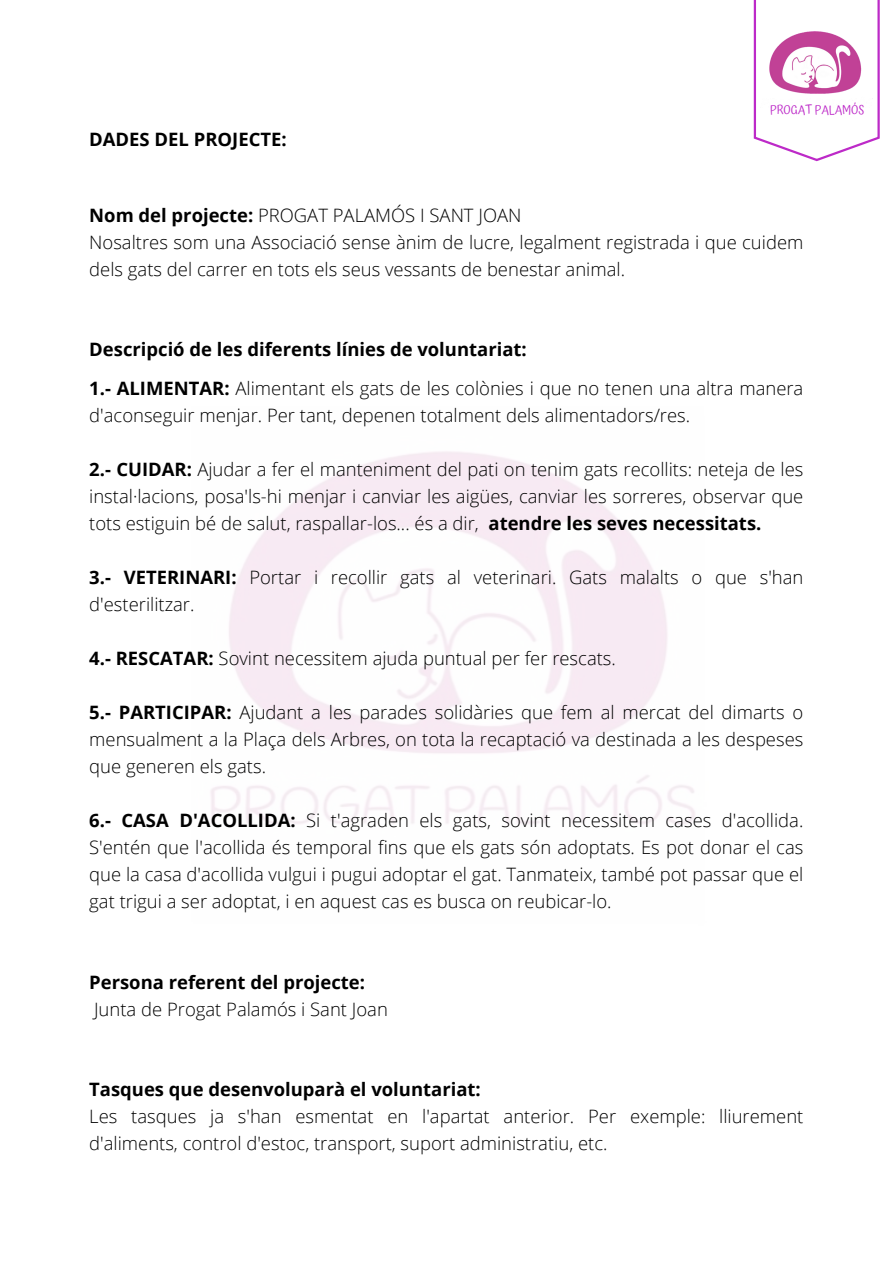
<style>
.page{position:relative;width:893px;height:1264px;background:#fff}
.page>*{position:absolute;margin:0;border:0;box-sizing:border-box;transform-origin:0 0}
.t1{font:300 18.45px/27px "Open Sans";color:#000}
.t2{font:700 18.45px "Open Sans";color:#000}
.t3{font:12.15px "Atma";color:#bd2ac8}
.s1{font-weight:700}
</style>
<div class="page">
<img style="left:211px;top:0;width:669px;height:825px">
<svg style="left:753px;top:0;width:126px;height:161px"></svg>
<img style="left:758px;top:29px;width:116px;height:81px">
<p class="t2" style="left:89px;top:126px;width:199px">DADES DEL PROJECTE:</p>
<p class="t3" style="left:770px;top:102px;width:96px">PROGAT PALAMÓS</p>
<p class="t1" style="left:89px;top:201px;width:433px"><span class="s1">Nom del projecte:</span> PROGAT PALAMÓS I SANT JOAN</p>
<p class="t1" style="left:89px;top:228px;width:715px">Nosaltres som una Associació sense ànim de lucre, legalment registrada i que cuidem dels gats del carrer en tots els seus vessants de benestar animal.</p>
<p class="t2" style="left:89px;top:337px;width:439px">Descripció de les diferents línies de voluntariat:</p>
<p class="t1" style="left:89px;top:374px;width:715px"><span class="s1">1.- ALIMENTAR:</span> Alimentant els gats de les colònies i que no tenen una altra manera d'aconseguir menjar. Per tant, depenen totalment dels alimentadors/res.</p>
<p class="t1" style="left:89px;top:455px;width:715px;text-align:justify"><span class="s1">2.- CUIDAR:</span> Ajudar a fer el manteniment del pati on tenim gats recollits: neteja de les instal·lacions, posa'ls-hi menjar i canviar les aigües, canviar les sorreres, observar que tots estiguin bé de salut, raspallar-los... és a dir, <span class="s1">atendre les seves necessitats.</span></p>
<p class="t1" style="left:89px;top:563px;width:715px"><span class="s1">3.- VETERINARI:</span> Portar i recollir gats al veterinari. Gats malalts o que s'han d'esterilitzar.</p>
<p class="t1" style="left:89px;top:644px;width:528px"><span class="s1">4.- RESCATAR:</span> Sovint necessitem ajuda puntual per fer rescats.</p>
<p class="t1" style="left:89px;top:698px;width:715px;text-align:justify"><span class="s1">5.- PARTICIPAR:</span> Ajudant a les parades solidàries que fem al mercat del dimarts o mensualment a la Plaça dels Arbres, on tota la recaptació va destinada a les despeses que generen els gats.</p>
<p class="t1" style="left:89px;top:806px;width:715px;text-align:justify"><span class="s1">6.- CASA D'ACOLLIDA:</span> Si t'agraden els gats, sovint necessitem cases d'acollida.<br>S'entén que l'acollida és temporal fins que els gats són adoptats. Es pot donar el cas que la casa d'acollida vulgui i pugui adoptar el gat. Tanmateix, també pot passar que el gat trigui a ser adoptat, i en aquest cas es busca on reubicar-lo.</p>
<p class="t2" style="left:89px;top:968px;width:277px">Persona referent del projecte:</p>
<p class="t1" style="left:94px;top:994px;width:295px">Junta de Progat Palamós i Sant Joan</p>
<p class="t2" style="left:89px;top:1076px;width:393px">Tasques que desenvoluparà el voluntariat:</p>
<p class="t1" style="left:89px;top:1102px;width:715px">Les tasques ja s'han esmentat en l'apartat anterior. Per exemple: lliurement d'aliments, control d'estoc, transport, suport administratiu, etc.</p>
</div>
